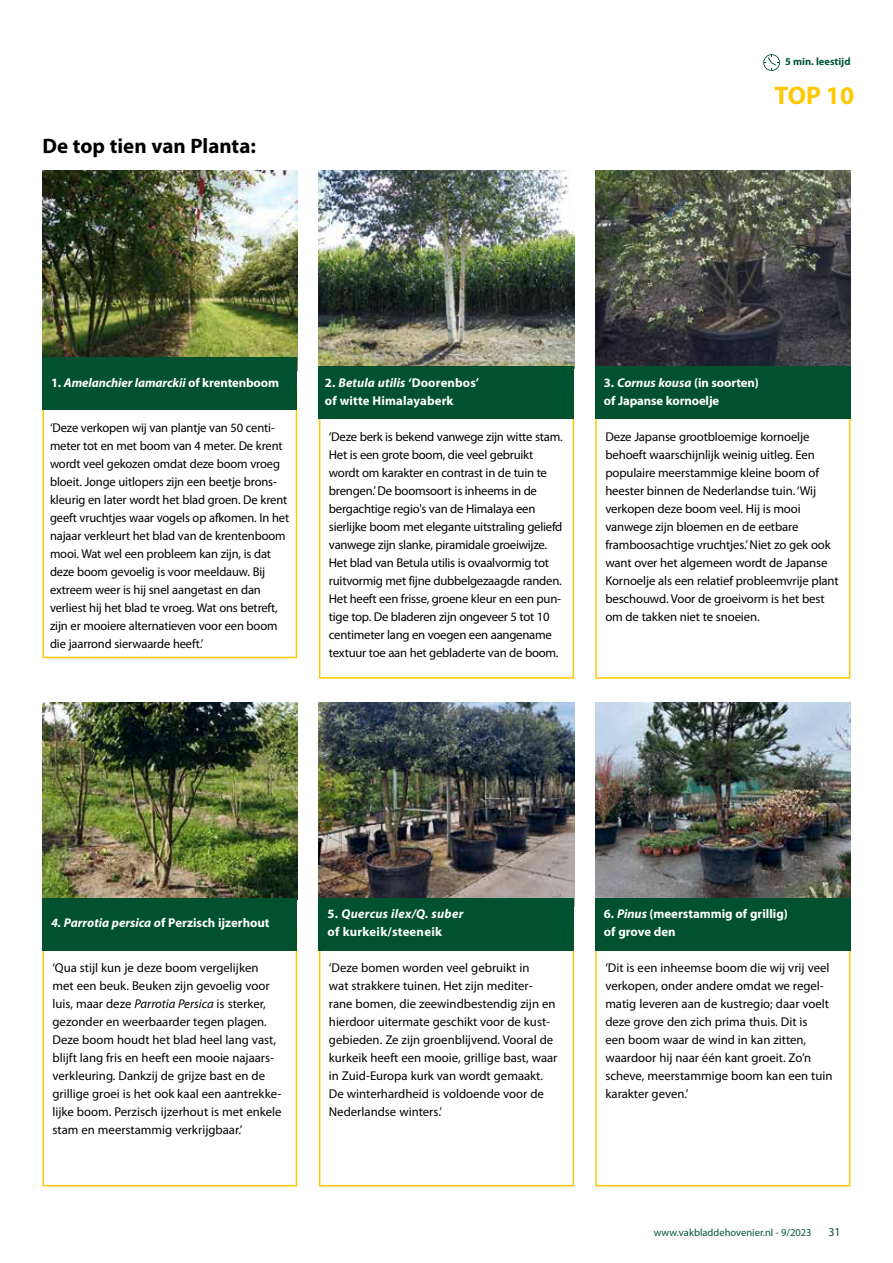
<style>
.page{position:relative;width:893px;height:1263px;background:#fff}
.page>*{position:absolute;margin:0;border:0;box-sizing:border-box;transform-origin:0 0}
.t1{font:700 25.5px "Myriad Pro";color:#ffc800}
.t2{font:700 21px "Myriad Pro";color:#000}
.t3{font:12.75px/18px "Myriad Pro";letter-spacing:-.01em;color:#000}
.t4{font:700 12.75px/18px "Myriad Pro";color:#fff}
.t5{font:italic 700 12.75px "Myriad Pro";letter-spacing:-.005em;color:#fff}
.t6{font:700 12.75px/18px "Myriad Pro";letter-spacing:.02em;color:#fff}
.t7{font:12px "Myriad Pro";color:#00553c}
.t8{font:10.5px "Myriad Pro";color:#00553c}
.t9{font:700 10.5px "Myriad Pro";color:#00553c}
.s1{font-style:normal}
.s2{font-style:italic}
</style>
<div class="page">
<svg style="left:763px;top:54px;width:17px;height:17px"></svg>
<div style="left:43px;top:928px;width:254px;height:258px;border:2px solid #ffc800"></div>
<div style="left:319px;top:396px;width:255px;height:283px;border:2px solid #ffc800"></div>
<div style="left:319px;top:928px;width:255px;height:258px;border:2px solid #ffc800"></div>
<div style="left:595px;top:396px;width:255px;height:283px;border:2px solid #ffc800"></div>
<div style="left:595px;top:928px;width:255px;height:258px;border:2px solid #ffc800"></div>
<img style="left:43px;top:702px;width:254px;height:196px">
<img style="left:319px;top:170px;width:255px;height:196px">
<img style="left:319px;top:702px;width:255px;height:196px">
<img style="left:595px;top:170px;width:255px;height:196px">
<img style="left:595px;top:702px;width:255px;height:196px">
<div style="left:43px;top:898px;width:254px;height:52px;background:#00512f"></div>
<div style="left:319px;top:366px;width:255px;height:52px;background:#00512f"></div>
<div style="left:319px;top:898px;width:255px;height:52px;background:#00512f"></div>
<div style="left:595px;top:898px;width:255px;height:52px;background:#00512f"></div>
<div style="left:595px;top:366px;width:255px;height:53px;background:#00512f"></div>
<div style="left:43px;top:387px;width:254px;height:271px;border:2px solid #ffc800"></div>
<img style="left:43px;top:170px;width:254px;height:187px">
<div style="left:43px;top:357px;width:254px;height:52px;background:#00512f"></div>
<h2 class="t2" style="left:43px;top:132px;width:215px">De top tien van Planta:</h2>
<p class="t9" style="left:785px;top:55px;width:67px">5 min. leestijd</p>
<h1 class="t1" style="left:774px;top:79px;width:81px">TOP 10</h1>
<p class="t5" style="left:51px;top:374px;width:230px"><span class="s1">1.</span> Amelanchier lamarckii <span class="s1">of krentenboom</span></p>
<p class="t3" style="left:50px;top:419px;width:241px">‘Deze verkopen wij van plantje van 50 centi&shy;meter tot en met boom van 4 meter. De krent wordt veel gekozen omdat deze boom vroeg bloeit. Jonge uitlopers zijn een beetje brons&shy;kleurig en later wordt het blad groen. De krent geeft vruchtjes waar vogels op afkomen. In het najaar verkleurt het blad van de krentenboom mooi. Wat wel een probleem kan zijn, is dat deze boom gevoelig is voor meeldauw. Bij extreem weer is hij snel aangetast en dan verliest hij het blad te vroeg. Wat ons betreft, zijn er mooiere alternatieven voor een boom die jaarrond sierwaarde heeft.’</p>
<p class="t4" style="left:325px;top:373px;width:156px">2. <span class="s2">Betula utilis</span> ‘Doorenbos’ of witte Himalayaberk</p>
<p class="t3" style="left:329px;top:428px;width:235px">‘Deze berk is bekend vanwege zijn witte stam.<br>Het is een grote boom, die veel gebruikt wordt om karakter en contrast in de tuin te brengen.’ De boomsoort is inheems in de bergachtige regio's van de Himalaya een sierlijke boom met elegante uitstraling geliefd vanwege zijn slanke, piramidale groeiwijze.<br>Het blad van Betula utilis is ovaalvormig tot ruitvormig met fijne dubbelgezaagde randen.<br>Het heeft een frisse, groene kleur en een pun&shy;tige top. De bladeren zijn ongeveer 5 tot 10 centimeter lang en voegen een aangename textuur toe aan het gebladerte van de boom.</p>
<p class="t4" style="left:604px;top:373px;width:156px">3. <span class="s2">Cornus kousa</span> (in soorten) of Japanse kornoelje</p>
<p class="t3" style="left:605px;top:428px;width:235px">Deze Japanse grootbloemige kornoelje behoeft waarschijnlijk weinig uitleg. Een populaire meerstammige kleine boom of heester binnen de Nederlandse tuin. ‘Wij verkopen deze boom veel. Hij is mooi vanwege zijn bloemen en de eetbare framboosachtige vruchtjes.’ Niet zo gek ook want over het algemeen wordt de Japanse Kornoelje als een relatief probleemvrije plant beschouwd. Voor de groeivorm is het best om de takken niet te snoeien.</p>
<p class="t5" style="left:51px;top:914px;width:220px">4. Parrotia persica o<span class="s1">f Perzisch ijzerhout</span></p>
<p class="t3" style="left:53px;top:959px;width:231px">‘Qua stijl kun je deze boom vergelijken met een beuk. Beuken zijn gevoelig voor luis, maar deze <span class="s2">Parrotia Persica</span> is sterker, gezonder en weerbaarder tegen plagen.<br>Deze boom houdt het blad heel lang vast, blijft lang fris en heeft een mooie najaars&shy;verkleuring. Dankzij de grijze bast en de grillige groei is het ook kaal een aantrekke&shy;lijke boom. Perzisch ijzerhout is met enkele stam en meerstammig verkrijgbaar.’</p>
<p class="t6" style="left:327px;top:904px;width:137px">5. <span class="s2">Quercus ilex/Q. suber </span>of kurkeik/steeneik</p>
<p class="t4" style="left:604px;top:904px;width:186px">6. <span class="s2">Pinus</span> (meerstammig of grillig) of grove den</p>
<p class="t3" style="left:329px;top:959px;width:230px">‘Deze bomen worden veel gebruikt in<br>wat strakkere tuinen. Het zijn mediter&shy;rane bomen, die zeewindbestendig zijn en hierdoor uitermate geschikt voor de kust&shy;gebieden. Ze zijn groenblijvend. Vooral de kurkeik heeft een mooie, grillige bast, waar in Zuid-Europa kurk van wordt gemaakt.<br>De winterhardheid is voldoende voor de Nederlandse winters.’</p>
<p class="t3" style="left:605px;top:959px;width:229px">‘Dit is een inheemse boom die wij vrij veel verkopen, onder andere omdat we regel&shy;matig leveren aan de kustregio; daar voelt deze grove den zich prima thuis. Dit is<br>een boom waar de wind in kan zitten, waardoor hij naar één kant groeit. Zo’n scheve, meerstammige boom kan een tuin karakter geven.’</p>
<p class="t8" style="left:654px;top:1226px;width:159px">www.vakbladdehovenier.nl - 9/2023</p>
<p class="t7" style="left:828px;top:1224px;width:14px">31</p>
</div>
